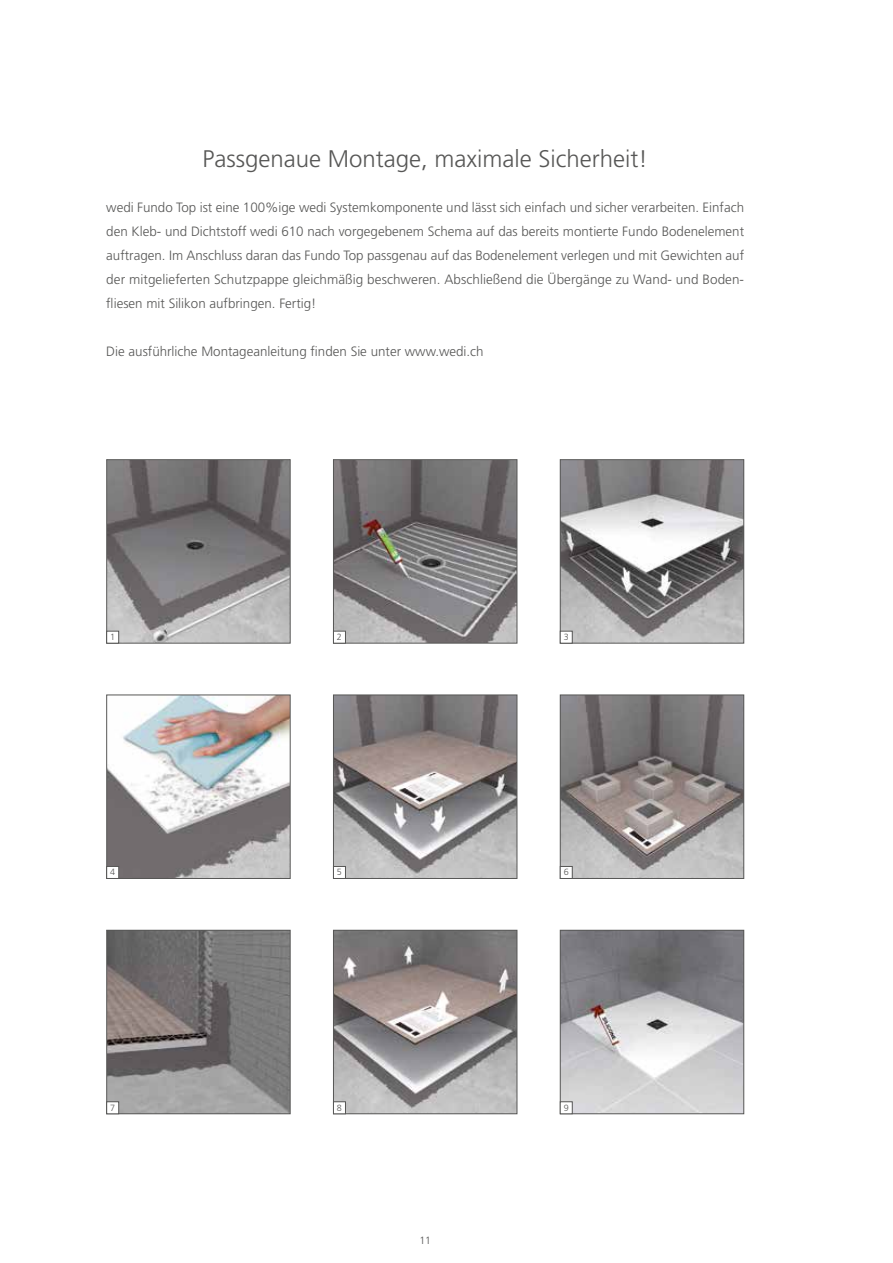
<style>
.page{position:relative;width:893px;height:1263px;background:#fff}
.page>*{position:absolute;margin:0;border:0;box-sizing:border-box;transform-origin:0 0}
.t1{font:300 24px "Frutiger LT Com";color:#575756}
.t2{font:300 13.5px/24px "Frutiger LT Com";color:#575756;text-align:justify}
.t3{font:300 10.5px "Frutiger LT Com";color:#575756}
.t4{font:300 9px "Frutiger LT Com";color:#575756}
</style>
<div class="page">
<img style="left:108px;top:696px;width:181px;height:181px">
<div style="left:106px;top:694px;width:185px;height:185px;border:1px solid #575756"></div>
<img style="left:108px;top:461px;width:181px;height:180px">
<div style="left:106px;top:459px;width:185px;height:184px;border:1px solid #575756"></div>
<img style="left:335px;top:696px;width:180px;height:181px">
<div style="left:333px;top:694px;width:184px;height:185px;border:1px solid #575756"></div>
<img style="left:335px;top:461px;width:180px;height:180px">
<div style="left:333px;top:459px;width:184px;height:184px;border:1px solid #575756"></div>
<img style="left:562px;top:696px;width:180px;height:181px">
<div style="left:560px;top:694px;width:184px;height:185px;border:1px solid #575756"></div>
<img style="left:562px;top:461px;width:180px;height:180px">
<div style="left:560px;top:459px;width:184px;height:184px;border:1px solid #575756"></div>
<div style="left:107px;top:867px;width:11px;height:11px;background:#fff"></div>
<div style="left:106px;top:866px;width:13px;height:13px;border:1px solid #575756"></div>
<div style="left:334px;top:631px;width:11px;height:12px;background:#fff"></div>
<div style="left:333px;top:631px;width:13px;height:12px;border:1px solid #575756"></div>
<div style="left:334px;top:867px;width:11px;height:11px;background:#fff"></div>
<div style="left:333px;top:866px;width:13px;height:13px;border:1px solid #575756"></div>
<div style="left:561px;top:631px;width:11px;height:12px;background:#fff"></div>
<div style="left:560px;top:631px;width:13px;height:12px;border:1px solid #575756"></div>
<div style="left:107px;top:631px;width:11px;height:12px;background:#fff"></div>
<div style="left:106px;top:631px;width:13px;height:12px;border:1px solid #575756"></div>
<div style="left:561px;top:867px;width:11px;height:11px;background:#fff"></div>
<div style="left:560px;top:866px;width:13px;height:13px;border:1px solid #575756"></div>
<img style="left:108px;top:932px;width:181px;height:180px">
<div style="left:106px;top:930px;width:185px;height:184px;border:1px solid #575756"></div>
<div style="left:107px;top:1102px;width:11px;height:11px;background:#fff"></div>
<div style="left:106px;top:1101px;width:13px;height:13px;border:1px solid #575756"></div>
<img style="left:335px;top:932px;width:180px;height:180px">
<div style="left:333px;top:930px;width:184px;height:184px;border:1px solid #575756"></div>
<div style="left:334px;top:1102px;width:11px;height:11px;background:#fff"></div>
<div style="left:333px;top:1101px;width:13px;height:13px;border:1px solid #575756"></div>
<img style="left:562px;top:932px;width:180px;height:180px">
<div style="left:560px;top:930px;width:184px;height:184px;border:1px solid #575756"></div>
<div style="left:561px;top:1102px;width:11px;height:11px;background:#fff"></div>
<div style="left:560px;top:1101px;width:13px;height:13px;border:1px solid #575756"></div>
<h1 class="t1" style="left:203px;top:145px;width:447px">Passgenaue Montage, maximale Sicherheit!</h1>
<p class="t2" style="left:106px;top:196px;width:639px">wedi Fundo Top ist eine 100%ige wedi Systemkomponente und lässt sich einfach und sicher verarbeiten. Einfach den Kleb- und Dichtstoff wedi 610 nach vorgegebenem Schema auf das bereits montierte Fundo Bodenelement auftragen. Im Anschluss daran das Fundo Top passgenau auf das Bodenelement verlegen und mit Gewichten auf der mitgelieferten Schutzpappe gleichmäßig beschweren. Abschließend die Übergänge zu Wand- und Boden&shy;fliesen mit Silikon aufbringen. Fertig!</p>
<p class="t2" style="left:106px;top:340px;width:379px">Die ausführliche Montageanleitung finden Sie unter www.wedi.ch</p>
<p class="t4" style="left:110px;top:632px;width:7px">1</p>
<p class="t4" style="left:564px;top:632px;width:7px">3</p>
<p class="t4" style="left:337px;top:632px;width:7px">2</p>
<p class="t4" style="left:110px;top:867px;width:7px">4</p>
<p class="t4" style="left:337px;top:867px;width:7px">5</p>
<p class="t4" style="left:564px;top:867px;width:7px">6</p>
<p class="t4" style="left:110px;top:1102px;width:7px">7</p>
<p class="t4" style="left:337px;top:1102px;width:7px">8</p>
<p class="t4" style="left:564px;top:1102px;width:7px">9</p>
<p class="t3" style="left:419px;top:1234px;width:13px">11</p>
</div>
